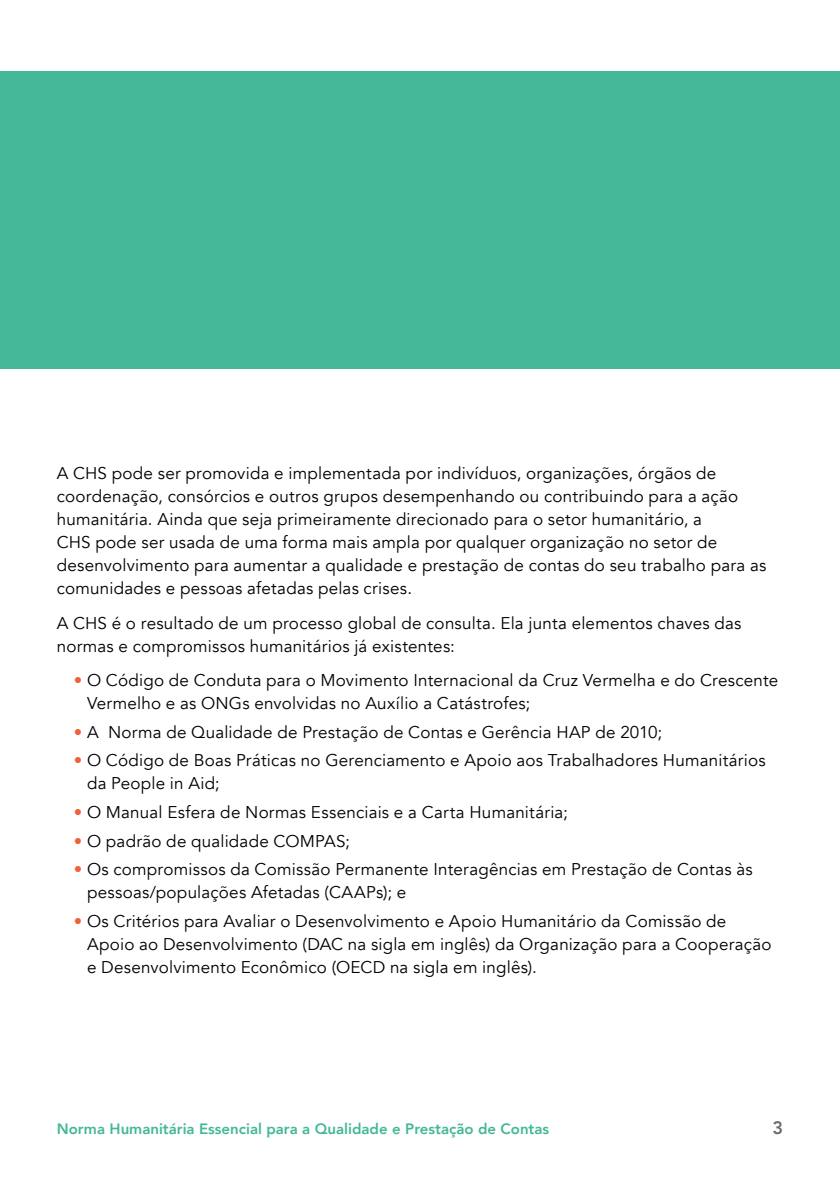
<style>
.page{position:relative;width:840px;height:1191px;background:#fff}
.page>*{position:absolute;margin:0;border:0;box-sizing:border-box;transform-origin:0 0}
.t1{font:800 18px "Avenir";color:#6d6e71}
.t2{font:17px/23px "Avenir";letter-spacing:.015em;color:#000}
.t3{font:800 15px "Avenir";color:#44b898}
.s1{color:#f16139}
</style>
<div class="page">
<div style="left:0;top:71px;width:839px;height:298px;background:#44b898"></div>
<p class="t2" style="left:57px;top:462px;width:710px">A CHS pode ser promovida e implementada por indivíduos, organizações, órgãos de coordenação, consórcios e outros grupos desempenhando ou contribuindo para a ação humanitária. Ainda que seja primeiramente direcionado para o setor humanitário, a<br>CHS pode ser usada de uma forma mais ampla por qualquer organização no setor de desenvolvimento para aumentar a qualidade e prestação de contas do seu trabalho para as comunidades e pessoas afetadas pelas crises.</p>
<p class="t2" style="left:57px;top:611px;width:685px">A CHS é o resultado de um processo global de consulta. Ela junta elementos chaves das normas e compromissos humanitários já existentes:</p>
<p class="t2" style="left:87px;top:669px;width:692px;text-indent:-13px"><span class="s1">•</span> O Código de Conduta para o Movimento Internacional da Cruz Vermelha e do Crescente<br>Vermelho e as ONGs envolvidas no Auxílio a Catástrofes;</p>
<p class="t2" style="left:74px;top:720px;width:589px"><span class="s1">•</span> A Norma de Qualidade de Prestação de Contas e Gerência HAP de 2010;</p>
<p class="t2" style="left:87px;top:749px;width:679px;text-indent:-13px"><span class="s1">•</span> O Código de Boas Práticas no Gerenciamento e Apoio aos Trabalhadores Humanitários da People in Aid;</p>
<p class="t2" style="left:74px;top:801px;width:495px"><span class="s1">•</span> O Manual Esfera de Normas Essenciais e a Carta Humanitária;</p>
<p class="t2" style="left:74px;top:829px;width:277px"><span class="s1">•</span> O padrão de qualidade COMPAS;</p>
<p class="t2" style="left:87px;top:858px;width:666px;text-indent:-13px"><span class="s1">•</span> Os compromissos da Comissão Permanente Interagências em Prestação de Contas às pessoas/populações Afetadas (CAAPs); e</p>
<p class="t2" style="left:87px;top:910px;width:685px;text-indent:-13px"><span class="s1">•</span> Os Critérios para Avaliar o Desenvolvimento e Apoio Humanitário da Comissão de<br>Apoio ao Desenvolvimento (DAC na sigla em inglês) da Organização para a Cooperação e Desenvolvimento Econômico (OECD na sigla em inglês).</p>
<p class="t3" style="left:57px;top:1117px;width:493px">Norma Humanitária Essencial para a Qualidade e Prestação de Contas</p>
<p class="t1" style="left:772px;top:1114px;width:12px">3</p>
</div>
